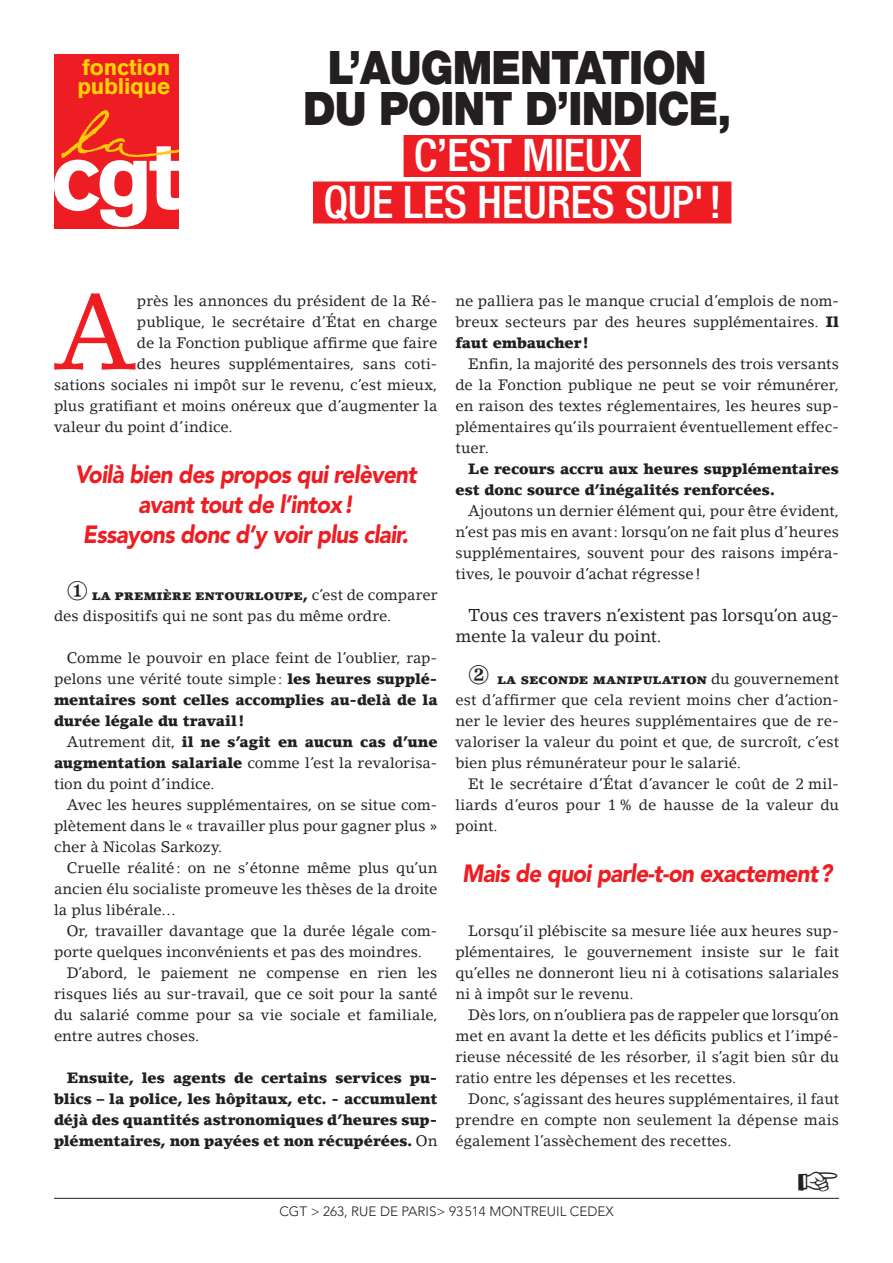
<style>
.page{position:relative;width:893px;height:1263px;background:#fff}
.page>*{position:absolute;margin:0;border:0;box-sizing:border-box;transform-origin:0 0}
.UGFF-CORPS__PREMIER{font:103.95px "Lino Letter Std";color:#ee1d23}
.t1{font:900 46.2px "Helvetica Neue LT Std";letter-spacing:-.02em;color:#231f20;scale:.91 1}
.t2{font:500 condensed 45px "Helvetica Neue LT Std";letter-spacing:-.01em;color:#fff}
.t3{font:italic 900 24.75px/30px "Avenir LT Std";letter-spacing:-.03em;color:#ee1d23;text-align:center;scale:.91 1}
.t4{font:700 22.35px "Akzidenz Grotesk BQ";letter-spacing:-.01em;color:#fed304}
.UGFF-CORPS__PREMIER-2{font:17.1px/21px "Lino Letter Std";letter-spacing:-.01em;color:#231f20}
.UGFF-CORPS__PREMIER-3{font:15px/21px "Lino Letter Std";color:#231f20;text-align:justify}
.UGFF-CORPS__PREMIER-4{font:900 15px/21px "Lino Letter Std";color:#231f20;text-align:justify}
.t5{font:300 13.5px "Avenir LT Std";color:#231f20}
.s1{font-weight:900}
.s2{font-weight:400}
</style>
<div class="page">
<div style="left:54px;top:54px;width:125px;height:174px;background:#ee1d23"></div>
<svg style="left:54px;top:110px;width:125px;height:117px"></svg>
<div style="left:404px;top:135px;width:237px;height:42px;background:#ee1d23"></div>
<div style="left:313px;top:181px;width:418px;height:42px;background:#ee1d23"></div>
<hr style="left:54px;top:1198px;width:785px;height:1px;background:#231f20">
<p class="t4" style="left:82px;top:54px;width:89px">fonction</p>
<p class="t4" style="left:78px;top:73px;width:94px">publique</p>
<p class="t1" style="left:328px;top:40px;width:418px">L’AUGMENTATION</p>
<p class="t1" style="left:303px;top:80px;width:472px">DU POINT D’INDICE,</p>
<p class="t2" style="left:414px;top:128px;width:219px">C’EST MIEUX</p>
<p class="t2" style="left:323px;top:175px;width:400px">QUE LES HEURES SUP'!</p>
<p class="UGFF-CORPS__PREMIER" style="left:54px;top:270px;width:82px">A</p>
<p class="UGFF-CORPS__PREMIER-3" style="left:137px;top:290px;width:302px">près les annonces du président de la Ré-</p>
<p class="UGFF-CORPS__PREMIER-3" style="left:137px;top:311px;width:302px">publique, le secrétaire d’État en charge</p>
<p class="UGFF-CORPS__PREMIER-3" style="left:137px;top:332px;width:302px">de la Fonction publique affirme que faire</p>
<p class="UGFF-CORPS__PREMIER-3" style="left:137px;top:353px;width:302px">des heures supplémentaires, sans coti-</p>
<p class="UGFF-CORPS__PREMIER-3" style="left:54px;top:374px;width:385px">sations sociales ni impôt sur le revenu, c’est mieux,</p>
<p class="UGFF-CORPS__PREMIER-3" style="left:54px;top:395px;width:385px">plus gratifiant et moins onéreux que d’augmenter la</p>
<p class="UGFF-CORPS__PREMIER-3" style="left:54px;top:416px;width:180px">valeur du point d’indice.</p>
<p class="t3" style="left:75px;top:460px;width:377px">Voilà bien des propos qui relèvent avant tout de l’intox!</p>
<p class="t3" style="left:83px;top:520px;width:359px">Essayons donc d’y voir plus clair.</p>
<p class="UGFF-CORPS__PREMIER-3" style="left:54px;top:584px;width:385px;text-indent:13px">① <span class="s1">La première entourloupe,</span> c’est de comparer des dispositifs qui ne sont pas du même ordre.</p>
<p class="UGFF-CORPS__PREMIER-4" style="left:54px;top:647px;width:385px;text-indent:13px"><span class="s2">Comme le pouvoir en place feint de l’oublier, rap&shy;pelons une vérité toute simple:</span> les heures supplé&shy;mentaires sont celles accomplies au-delà de la durée légale du travail!</p>
<p class="UGFF-CORPS__PREMIER-3" style="left:54px;top:731px;width:385px;text-indent:13px">Autrement dit, <span class="s1">il ne s’agit en aucun cas d’une augmentation salariale</span> comme l’est la revalorisa&shy;tion du point d’indice.</p>
<p class="UGFF-CORPS__PREMIER-3" style="left:54px;top:794px;width:385px;text-indent:13px">Avec les heures supplémentaires, on se situe com&shy;plètement dans le « travailler plus pour gagner plus » cher à Nicolas Sarkozy.</p>
<p class="UGFF-CORPS__PREMIER-3" style="left:54px;top:857px;width:385px;text-indent:13px">Cruelle réalité: on ne s’étonne même plus qu’un ancien élu socialiste promeuve les thèses de la droite la plus libérale…</p>
<p class="UGFF-CORPS__PREMIER-3" style="left:54px;top:920px;width:385px;text-indent:13px">Or, travailler davantage que la durée légale com&shy;porte quelques inconvénients et pas des moindres.</p>
<p class="UGFF-CORPS__PREMIER-3" style="left:54px;top:962px;width:385px;text-indent:13px">D’abord, le paiement ne compense en rien les risques liés au sur-travail, que ce soit pour la santé du salarié comme pour sa vie sociale et familiale, entre autres choses.</p>
<p class="UGFF-CORPS__PREMIER-4" style="left:54px;top:1067px;width:385px;text-indent:13px">Ensuite, les agents de certains services pu&shy;blics – la police, les hôpitaux, etc. - accumulent déjà des quantités astronomiques d’heures sup&shy;plémentaires, non payées et non récupérées. <span class="s2">On</span></p>
<p class="UGFF-CORPS__PREMIER-3" style="left:455px;top:290px;width:385px">ne palliera pas le manque crucial d’emplois de nom&shy;breux secteurs par des heures supplémentaires. <span class="s1">Il faut embaucher !</span></p>
<p class="UGFF-CORPS__PREMIER-3" style="left:455px;top:353px;width:385px;text-indent:13px">Enfin, la majorité des personnels des trois versants de la Fonction publique ne peut se voir rémunérer, en raison des textes réglementaires, les heures sup&shy;plémentaires qu’ils pourraient éventuellement effec&shy;tuer.</p>
<p class="UGFF-CORPS__PREMIER-4" style="left:455px;top:458px;width:385px;text-indent:13px">Le recours accru aux heures supplémentaires est donc source d’inégalités renforcées.</p>
<p class="UGFF-CORPS__PREMIER-3" style="left:455px;top:500px;width:385px;text-indent:13px">Ajoutons un dernier élément qui, pour être évident, n’est pas mis en avant: lorsqu’on ne fait plus d’heures supplémentaires, souvent pour des raisons impéra&shy;tives, le pouvoir d’achat régresse!</p>
<p class="UGFF-CORPS__PREMIER-2" style="left:455px;top:604px;width:385px;text-indent:13px">Tous ces travers n’existent pas lorsqu’on aug&shy;mente la valeur du point.</p>
<p class="UGFF-CORPS__PREMIER-3" style="left:455px;top:668px;width:385px;text-indent:13px">② <span class="s1">La seconde manipulation</span> du gouvernement est d’affirmer que cela revient moins cher d’action&shy;ner le levier des heures supplémentaires que de re&shy;valoriser la valeur du point et que, de surcroît, c’est bien plus rémunérateur pour le salarié.</p>
<p class="UGFF-CORPS__PREMIER-3" style="left:455px;top:773px;width:385px;text-indent:13px">Et le secrétaire d’État d’avancer le coût de 2 mil&shy;liards d’euros pour 1 % de hausse de la valeur du point.</p>
<p class="t3" style="left:462px;top:859px;width:408px">Mais de quoi parle-t-on exactement?</p>
<p class="UGFF-CORPS__PREMIER-3" style="left:455px;top:920px;width:385px;text-indent:13px">Lorsqu’il plébiscite sa mesure liée aux heures sup&shy;plémentaires, le gouvernement insiste sur le fait qu’elles ne donneront lieu ni à cotisations salariales ni à impôt sur le revenu.</p>
<p class="UGFF-CORPS__PREMIER-3" style="left:455px;top:1004px;width:385px;text-indent:13px">Dès lors, on n’oubliera pas de rappeler que lorsqu’on met en avant la dette et les déficits publics et l’impé&shy;rieuse nécessité de les résorber, il s’agit bien sûr du ratio entre les dépenses et les recettes.</p>
<p class="UGFF-CORPS__PREMIER-3" style="left:455px;top:1088px;width:385px;text-indent:13px">Donc, s’agissant des heures supplémentaires, il faut prendre en compte non seulement la dépense mais également l’assèchement des recettes.</p>
<p class="t5" style="left:279px;top:1203px;width:336px">CGT &gt; 263, RUE DE PARIS&gt; 93514 MONTREUIL CEDEX</p>
</div>
